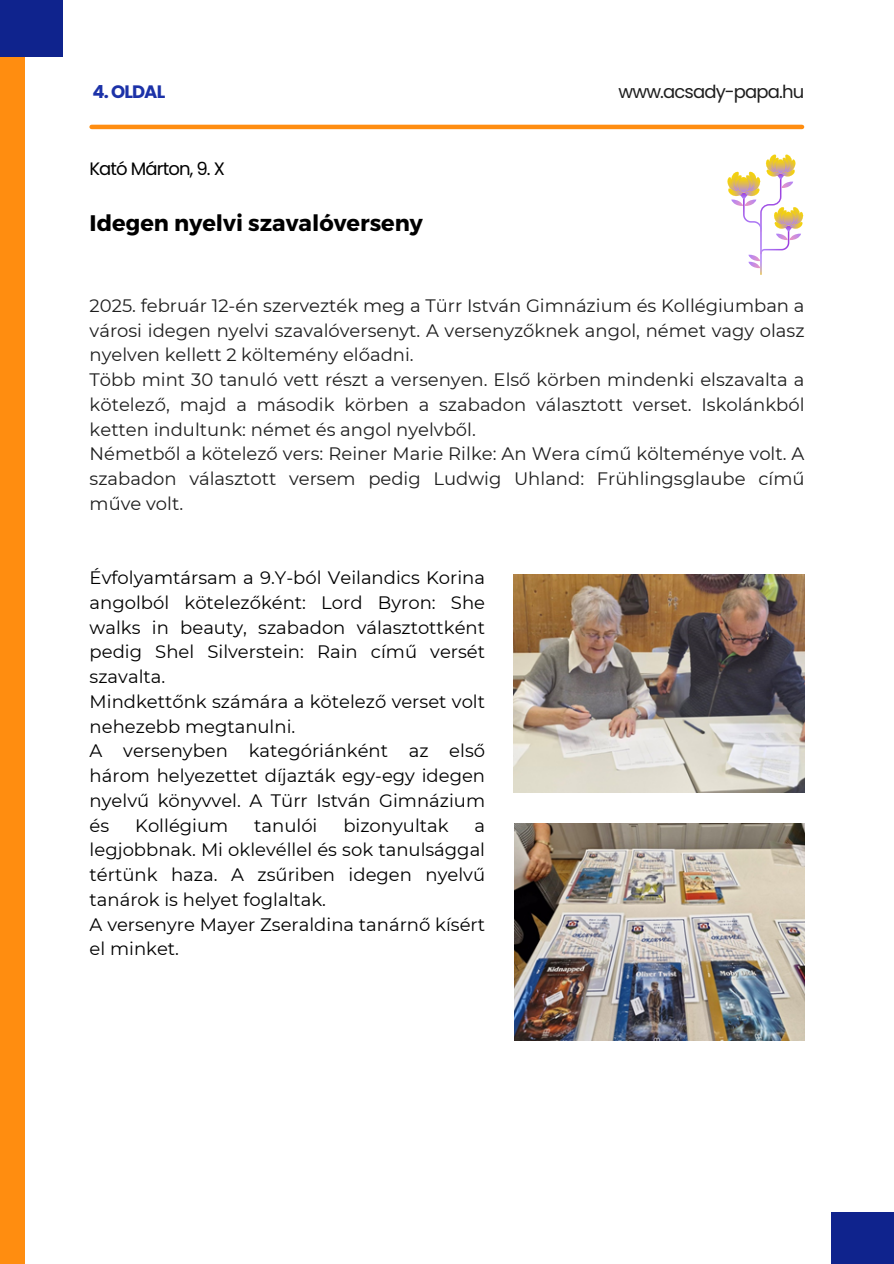
<style>
.page{position:relative;width:894px;height:1264px;background:#fff}
.page>*{position:absolute;margin:0;border:0;box-sizing:border-box;transform-origin:0 0}
.t1{font:700 22.5px "Montserrat";color:#000}
.t2{font:18px/24.8px "Montserrat";color:#000;text-align:justify}
.t3{font:18px/24.8px "Montserrat";color:#1e1e1e;text-align:justify}
.t4{font:18px "Poppins";letter-spacing:-.05em;color:#1e1e1e}
.t5{font:18px "Poppins";letter-spacing:-.05em;color:#000}
.t6{font:700 18px "Poppins";letter-spacing:-.05em;color:#1c32a8}
</style>
<div class="page">
<div style="left:0;top:0;width:24px;height:1263px;background:#ff8d10"></div>
<div style="left:0;top:0;width:63px;height:56px;background:#0f238d"></div>
<div style="left:831px;top:1212px;width:62px;height:51px;background:#0f238d"></div>
<hr style="left:92px;top:125px;width:709px;height:4px;background:#ff8d10">
<img style="left:514px;top:575px;width:290px;height:217px">
<img style="left:514px;top:823px;width:290px;height:217px">
<svg style="left:727px;top:155px;width:76px;height:120px"></svg>
<p class="t6" style="left:93px;top:79px;width:74px">4. OLDAL</p>
<p class="t4" style="left:618px;top:79px;width:187px">www.acsady-papa.hu</p>
<p class="t5" style="left:89px;top:156px;width:137px">Kató Márton, 9. X</p>
<p class="t1" style="left:90px;top:209px;width:335px">Idegen nyelvi szavalóverseny</p>
<h2 class="t3" style="left:90px;top:293px;width:716px">2025. február 12-én szervezték meg a Türr István Gimnázium és Kollégiumban a városi idegen nyelvi szavalóversenyt. A versenyzőknek angol, német vagy olasz nyelven kellett 2 költemény előadni.</h2>
<p class="t3" style="left:90px;top:367px;width:716px">Több mint 30 tanuló vett részt a versenyen. Első körben mindenki elszavalta a kötelező, majd a második körben a szabadon választott verset. Iskolánkból ketten indultunk: német és angol nyelvből.</p>
<p class="t3" style="left:90px;top:441px;width:716px">Németből a kötelező vers: Reiner Marie Rilke: An Wera című költeménye volt. A szabadon választott versem pedig Ludwig Uhland: Frühlingsglaube című műve volt.</p>
<h1 class="t2" style="left:90px;top:565px;width:397px">Évfolyamtársam a 9.Y-ból Veilandics Korina angolból kötelezőként: Lord Byron: She walks in beauty, szabadon választottként pedig Shel Silverstein: Rain című versét szavalta.</h1>
<p class="t2" style="left:90px;top:689px;width:397px">Mindkettőnk számára a kötelező verset volt nehezebb megtanulni.</p>
<p class="t2" style="left:90px;top:738px;width:397px">A versenyben kategóriánként az első három helyezettet díjazták egy-egy idegen nyelvű könyvvel. A Türr István Gimnázium és</p>
<p class="t2" style="left:135px;top:812px;width:95px">Kollégium</p>
<p class="t2" style="left:254px;top:812px;width:65px">tanulói</p>
<p class="t2" style="left:343px;top:812px;width:107px">bizonyultak</p>
<p class="t2" style="left:90px;top:812px;width:397px;text-indent:385px">a legjobbnak. Mi oklevéllel és sok tanulsággal tértünk haza. A zsűriben idegen nyelvű tanárok is helyet foglaltak.</p>
<p class="t2" style="left:90px;top:911px;width:397px">A versenyre Mayer Zseraldina tanárnő kísért el minket.</p>
</div>
